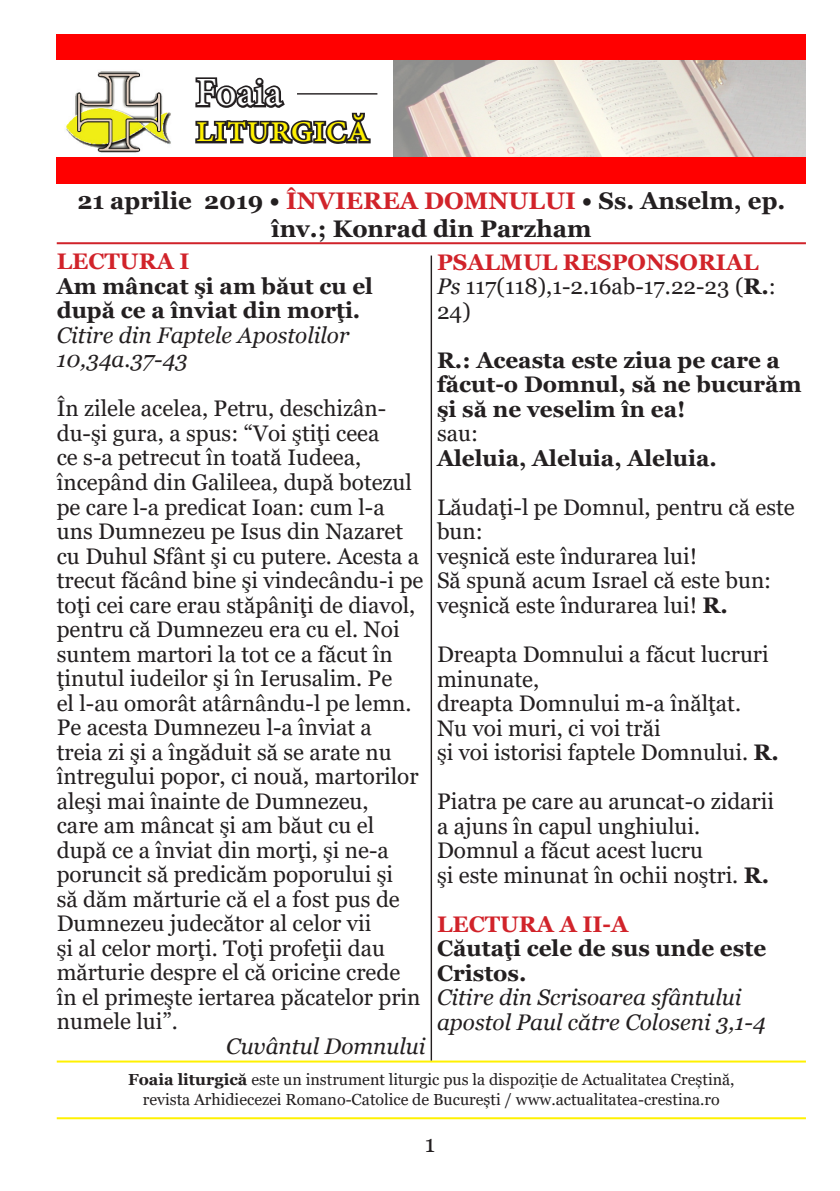
<style>
.page{position:relative;width:840px;height:1191px;background:#fff}
.page>*{position:absolute;margin:0;border:0;box-sizing:border-box;transform-origin:0 0}
.t1{font:40px "Minion Pro";color:#fff101}
.t2{font:40px "Minion Pro";color:#fff}
.t3{font:700 24px/28px "Georgia";color:#231f20;text-align:center}
.t4{font:24px "Georgia";color:#231f20}
.t5{font:22.4px/24.6px "Georgia";color:#231f20}
.t6{font:700 22.4px/24.6px "Georgia";color:#231f20}
.t7{font:italic 22.4px/24.6px "Georgia";color:#231f20}
.t8{font:700 22.4px "Georgia";color:#d1232a}
.t9{font:16px/19.2px "Georgia";color:#231f20;text-align:center}
.s1{color:#d1232a}
.s2{font-weight:700;color:#d1232a}
.s3{font-style:italic}
.s4{font-weight:700}
</style>
<div class="page">
<img style="left:393px;top:60px;width:412px;height:98px">
<img style="left:57px;top:71px;width:115px;height:87px">
<div style="left:57px;top:158px;width:748px;height:26px;background:#f00"></div>
<hr style="left:57px;top:242px;width:748px;height:2px;background:#d1232a">
<hr style="left:57px;top:1117px;width:748px;height:2px;background:#fff101">
<hr style="left:57px;top:1060px;width:748px;height:2px;background:#fff101">
<div style="left:57px;top:34px;width:748px;height:26px;background:#f00"></div>
<svg style="left:195px;top:77px;width:176px;height:67px"></svg>
<hr style="left:297px;top:93px;width:80px;height:2px;background:#231f20">
<hr style="left:430px;top:255px;width:2px;height:805px;background:#231f20">
<h1 class="t2" style="left:196px;top:66px;width:88px">Foaia</h1>
<h1 class="t1" style="left:196px;top:102px;width:175px">liturgică</h1>
<p class="t3" style="left:77px;top:187px;width:709px">21 aprilie 2019 • <span class="s1">ÎNVIEREA DOMNULUI</span> • Ss. Anselm, ep. înv.; Konrad din Parzham</p>
<p class="t8" style="left:57px;top:247px;width:134px">LECTURA I</p>
<p class="t6" style="left:57px;top:274px;width:317px">Am mâncat şi am băut cu el după ce a înviat din morţi.</p>
<p class="t7" style="left:57px;top:323px;width:294px">Citire din Faptele Apostolilor<br>10,34a.37-43</p>
<p class="t5" style="left:57px;top:397px;width:368px">În zilele acelea, Petru, deschizân&shy;du-şi gura, a spus: “Voi ştiţi ceea<br>ce s-a petrecut în toată Iudeea, începând din Galileea, după botezul pe care l-a predicat Ioan: cum l-a uns Dumnezeu pe Isus din Nazaret cu Duhul Sfânt şi cu putere. Acesta a trecut făcând bine şi vindecându-i pe toţi cei care erau stăpâniţi de diavol, pentru că Dumnezeu era cu el. Noi suntem martori la tot ce a făcut în ţinutul iudeilor şi în Ierusalim. Pe<br>el l-au omorât atârnându-l pe lemn.<br>Pe acesta Dumnezeu l-a înviat a<br>treia zi şi a îngăduit să se arate nu întregului popor, ci nouă, martorilor aleşi mai înainte de Dumnezeu,<br>care am mâncat şi am băut cu el după ce a înviat din morţi, şi ne-a poruncit să predicăm poporului şi<br>să dăm mărturie că el a fost pus de Dumnezeu judecător al celor vii<br>şi al celor morţi. Toţi profeţii dau mărturie despre el că oricine crede în el primeşte iertarea păcatelor prin numele lui”.</p>
<p class="t7" style="left:226px;top:1034px;width:201px">Cuvântul Domnului</p>
<p class="t5" style="left:437px;top:250px;width:340px"><span class="s2">PSALMUL RESPONSORIAL<br></span><span class="s3">Ps</span> 117(118),1-2.16ab-17.22-23 (<span class="s4">R.</span>:<br>24)</p>
<p class="t6" style="left:437px;top:348px;width:366px">R.: Aceasta este ziua pe care a făcut-o Domnul, să ne bucurăm şi să ne veselim în ea!</p>
<p class="t5" style="left:437px;top:422px;width:43px">sau:</p>
<p class="t6" style="left:437px;top:446px;width:281px">Aleluia, Aleluia, Aleluia.</p>
<p class="t5" style="left:437px;top:495px;width:359px">Lăudaţi-l pe Domnul, pentru că este bun:<br>veşnică este îndurarea lui!<br>Să spună acum Israel că este bun: veşnică este îndurarea lui! <span class="s4">R.</span></p>
<p class="t5" style="left:437px;top:642px;width:343px">Dreapta Domnului a făcut lucruri minunate,<br>dreapta Domnului m-a înălţat.<br>Nu voi muri, ci voi trăi<br>şi voi istorisi faptele Domnului. <span class="s4">R.</span></p>
<p class="t5" style="left:437px;top:789px;width:338px">Piatra pe care au aruncat-o zidarii a ajuns în capul unghiului.<br>Domnul a făcut acest lucru<br>şi este minunat în ochii noştri. <span class="s4">R.</span></p>
<p class="t8" style="left:437px;top:909px;width:193px">LECTURA A II-A</p>
<p class="t6" style="left:437px;top:936px;width:330px">Căutaţi cele de sus unde este<br>Cristos.</p>
<p class="t7" style="left:437px;top:985px;width:330px">Citire din Scrisoarea sfântului apostol Paul către Coloseni 3,1-4</p>
<p class="t9" style="left:128px;top:1070px;width:607px"><span class="s4">Foaia liturgică</span> este un instrument liturgic pus la dispoziție de Actualitatea Creștină, revista Arhidiecezei Romano-Catolice de București / www.actualitatea-crestina.ro</p>
<p class="t4" style="left:424px;top:1129px;width:12px">1</p>
</div>
